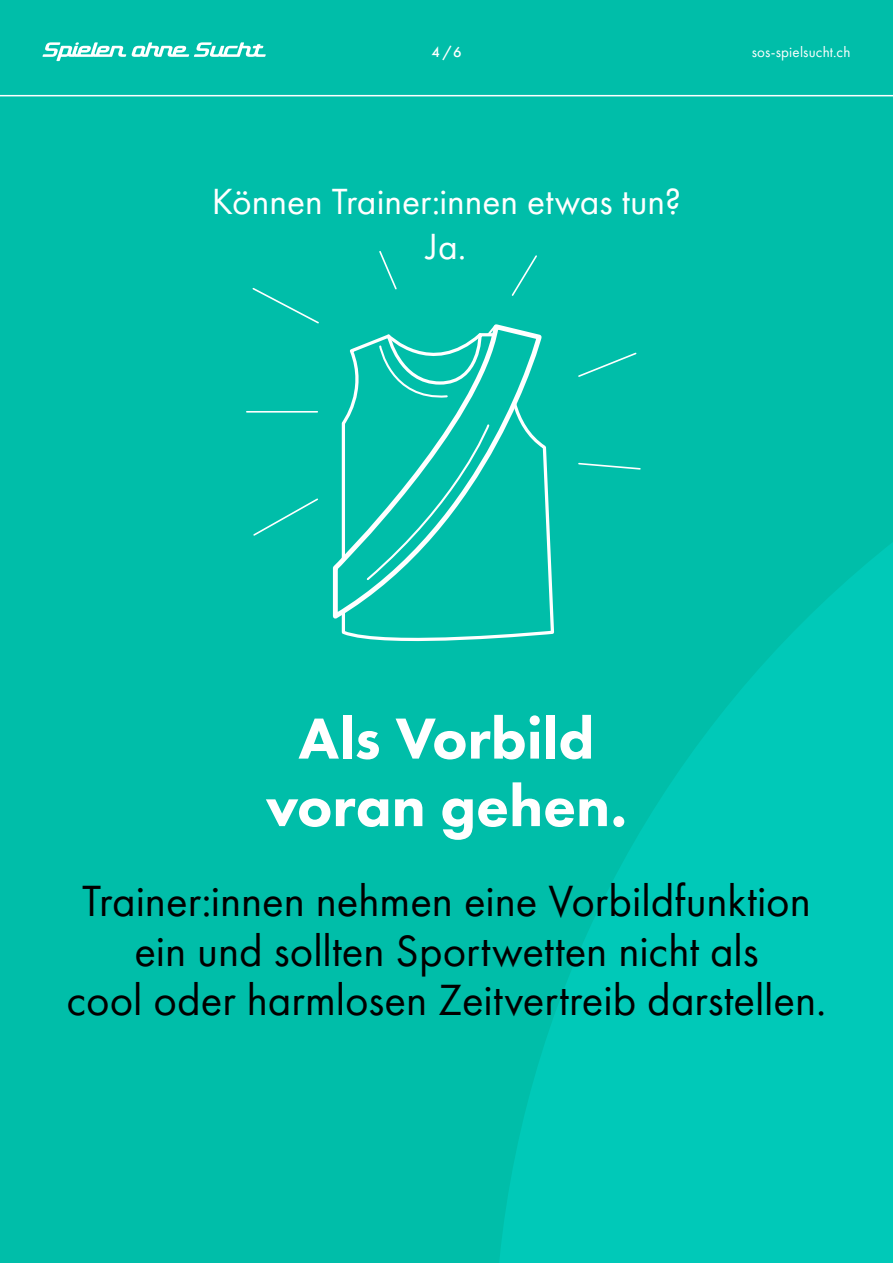
<style>
.page{position:relative;width:893px;height:1263px;background:#00bea9}
.page>*{position:absolute;margin:0;border:0;box-sizing:border-box;transform-origin:0 0}
.t1{font:800 60px/67.5px "Futura PT";color:#fff;text-align:center}
.t2{font:45px/49.5px "Futura PT";color:#000;text-align:center}
.t3{font:37.5px/45px "Futura PT";color:#fff;text-align:center}
.t4{font:15px "Futura PT";letter-spacing:.01em;color:#fff}
.t5{font:500 15px "Futura PT";color:#fff}
</style>
<div class="page">
<svg style="left:499px;top:543px;width:394px;height:720px;fill:#00c9b8"></svg>
<svg style="left:341px;top:445px;width:215px;height:242px"></svg>
<svg style="left:332px;top:324px;width:212px;height:301px"></svg>
<svg style="left:578px;top:462px;width:63px;height:8px"></svg>
<svg style="left:578px;top:352px;width:59px;height:25px"></svg>
<svg style="left:511px;top:255px;width:26px;height:41px"></svg>
<svg style="left:379px;top:251px;width:18px;height:39px"></svg>
<svg style="left:252px;top:288px;width:67px;height:36px"></svg>
<hr style="left:247px;top:411px;width:70px;height:2px;background:#fff">
<svg style="left:253px;top:498px;width:65px;height:38px"></svg>
<svg style="left:340px;top:324px;width:158px;height:258px"></svg>
<svg style="left:42px;top:42px;width:224px;height:19px"></svg>
<hr style="left:0;top:95px;width:893px;height:1px;background:#fff">
<p class="t5" style="left:431px;top:43px;width:32px">4/6</p>
<p class="t3" style="left:212px;top:178px;width:471px">Können Trainer:innen etwas tun?<br>Ja.</p>
<p class="t4" style="left:752px;top:44px;width:100px">sos-spielsucht.ch</p>
<h1 class="t1" style="left:266px;top:704px;width:363px">Als Vorbild voran gehen.</h1>
<p class="t2" style="left:67px;top:876px;width:761px">Trainer:innen nehmen eine Vorbildfunktion ein und sollten Sportwetten nicht als<br>cool oder harmlosen Zeitvertreib darstellen.</p>
</div>
